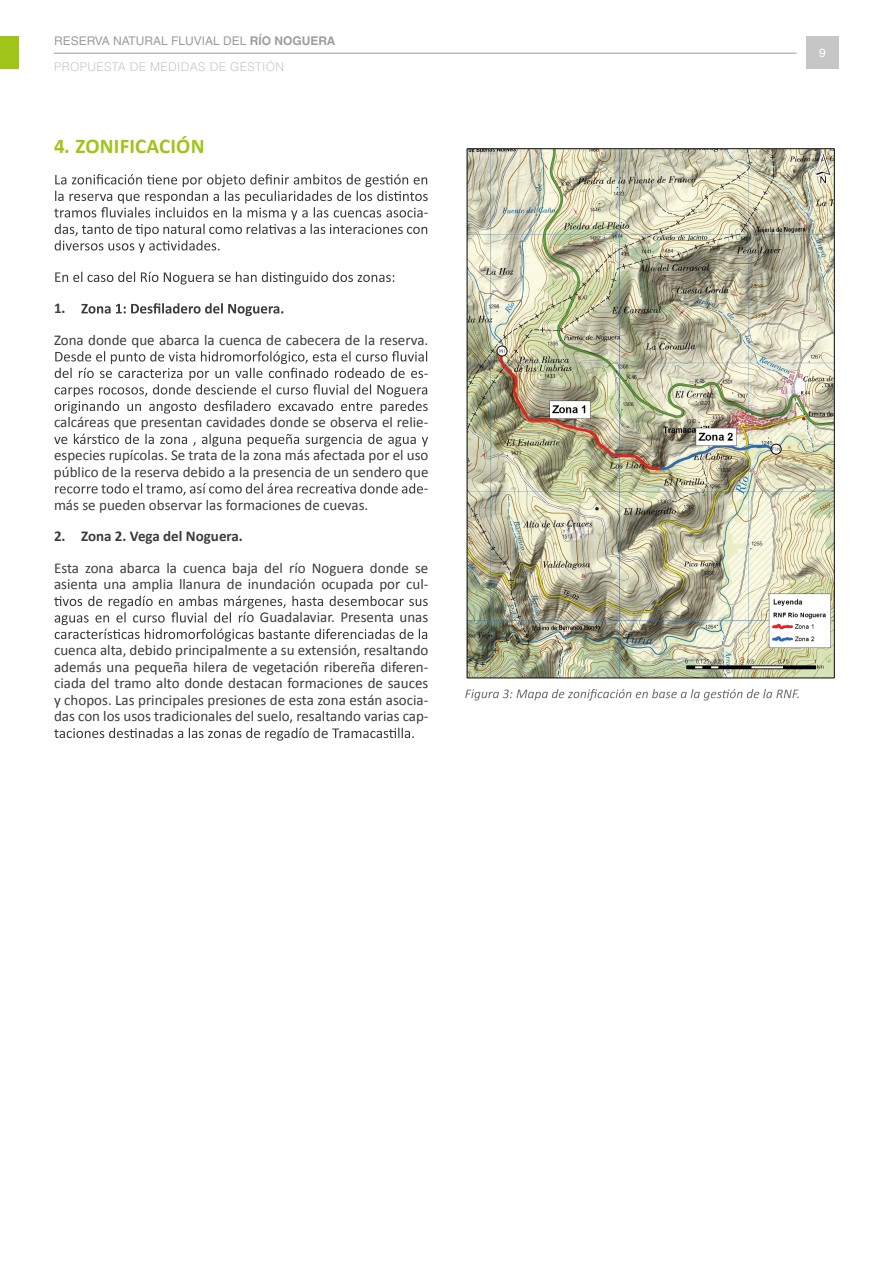
<style>
.page{position:relative;width:893px;height:1263px;background:#fff}
.page>*{position:absolute;margin:0;border:0;box-sizing:border-box;transform-origin:0 0}
.t1{font:700 21px "Calibri";letter-spacing:.01em;color:#a0c519}
.t2{font:15px/16.5px "Calibri";color:#3c3c3b}
.t3{font:700 15px "Calibri";color:#3c3c3b}
.t4{font:300 12px/26px "Helvetica LT Std";letter-spacing:.03em;color:#c6c6c6}
.t5{font:12px "Helvetica LT Std";color:#fff}
.s1{font-weight:400;color:#9d9d9c}
.s2{font-weight:700;color:#9d9d9c}
</style>
<div class="page">
<hr style="left:54px;top:53px;width:743px;height:1px;background:#9d9d9c">
<div style="left:0;top:36px;width:18px;height:33px;background:#a0c519"></div>
<div style="left:806px;top:36px;width:33px;height:33px;background:#c6c6c6"></div>
<svg style="left:54px;top:174px;width:374px;height:79px"></svg>
<svg style="left:55px;top:272px;width:339px;height:13px"></svg>
<svg style="left:81px;top:303px;width:202px;height:13px"></svg>
<svg style="left:55px;top:351px;width:373px;height:63px"></svg>
<svg style="left:54px;top:434px;width:374px;height:13px"></svg>
<svg style="left:55px;top:483px;width:368px;height:13px"></svg>
<svg style="left:54px;top:596px;width:374px;height:46px"></svg>
<svg style="left:54px;top:728px;width:243px;height:13px"></svg>
<svg style="left:332px;top:728px;width:82px;height:10px"></svg>
<svg style="left:465px;top:689px;width:334px;height:11px"></svg>
<img style="left:466px;top:148px;width:369px;height:531px">
<p class="t4" style="left:54px;top:27px;width:283px"><span class="s1">RESERVA NATURAL FLUVIAL DEL</span> <span class="s2">RÍO NOGUERA<br></span>PROPUESTA DE MEDIDAS DE GESTIÓN</p>
<h1 class="t1" style="left:54px;top:132px;width:152px">4. ZONIFICACIÓN</h1>
<p class="t2" style="left:424px;top:204px;width:6px">-</p>
<p class="t3" style="left:54px;top:299px;width:13px">1.</p>
<p class="t2" style="left:54px;top:332px;width:376px">Zona donde que abarca la cuenca de cabecera de la reserva.</p>
<p class="t2" style="left:424px;top:365px;width:6px">-</p>
<p class="t2" style="left:54px;top:414px;width:376px">calcáreas que presentan cavidades donde se observa el relie-</p>
<p class="t2" style="left:54px;top:447px;width:376px">especies rupícolas. Se trata de la zona más afectada por el uso</p>
<p class="t2" style="left:54px;top:464px;width:376px">público de la reserva debido a la presencia de un sendero que</p>
<p class="t2" style="left:424px;top:480px;width:6px">-</p>
<p class="t2" style="left:54px;top:497px;width:316px">más se pueden observar las formaciones de cuevas.</p>
<p class="t3" style="left:54px;top:527px;width:190px">2. Zona 2. Vega del Noguera.</p>
<p class="t2" style="left:54px;top:560px;width:376px">Esta zona abarca la cuenca baja del río Noguera donde se asienta una amplia llanura de inundación ocupada por cul-</p>
<p class="t2" style="left:243px;top:609px;width:187px">ío Guadalaviar. Presenta unas</p>
<p class="t2" style="left:54px;top:642px;width:376px">cuenca alta, debido principalmente a su extensión, resaltando</p>
<p class="t2" style="left:54px;top:659px;width:376px">además una pequeña hilera de vegetación ribereña diferen-</p>
<p class="t2" style="left:54px;top:675px;width:376px">ciada del tramo alto donde destacan formaciones de sauces</p>
<p class="t2" style="left:54px;top:692px;width:376px">y chopos. Las principales presiones de esta zona están asocia-</p>
<p class="t2" style="left:54px;top:708px;width:376px">das con los usos tradicionales del suelo, resaltando varias cap-</p>
<p class="t2" style="left:298px;top:725px;width:32px">ío de</p>
<p class="t5" style="left:819px;top:46px;width:8px">9</p>
</div>
